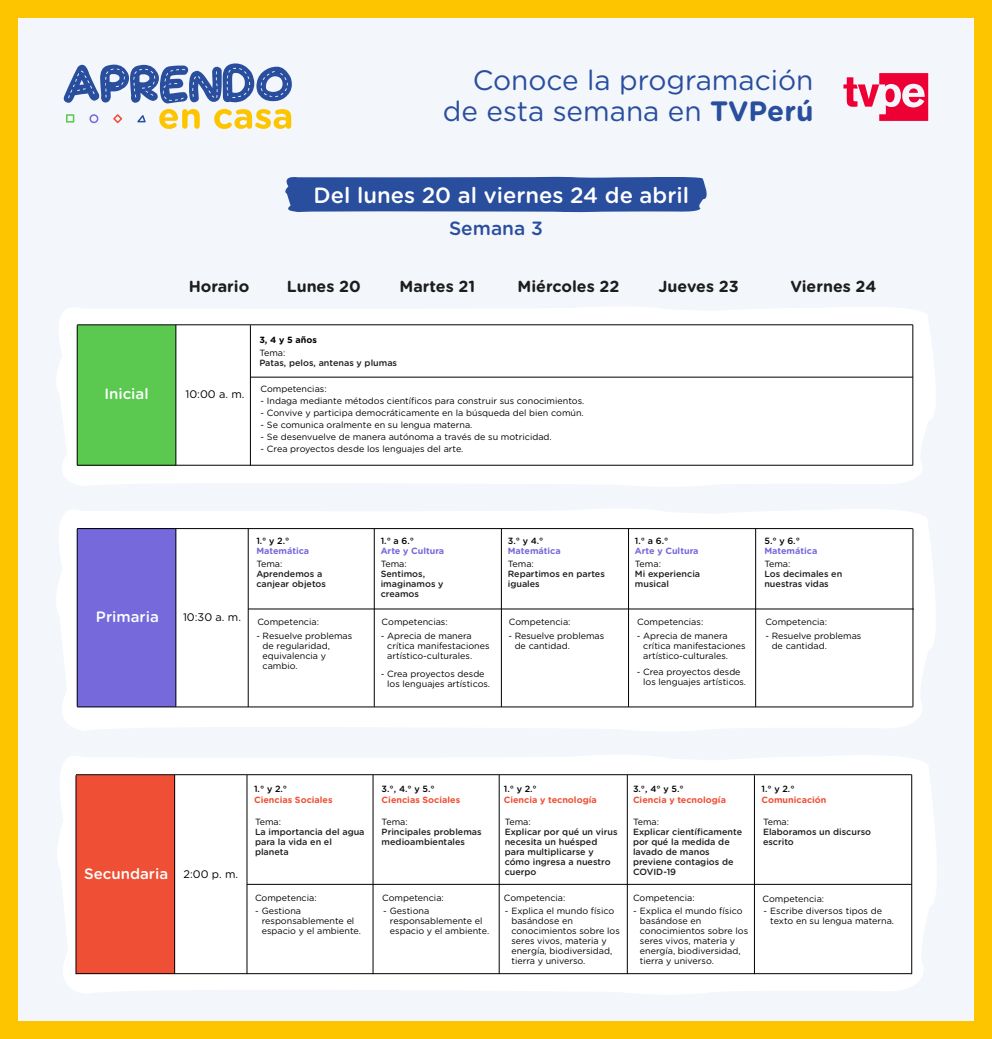
<style>
.page{position:relative;width:992px;height:1039px;background:#fdc500}
.page>*{position:absolute;margin:0;border:0;box-sizing:border-box;transform-origin:0 0}
.t1{font:28px/30.8px "Gotham Rounded";color:#294e9e;text-align:right}
.t2{font:500 22.1px "Gotham Rounded";color:#fff}
.t3{font:500 19.1px "Gotham Rounded";color:#294e9e}
.t4{font:700 16px "Gotham Rounded";color:#1d1d1b}
.t5{font:500 15px "Gotham Rounded";color:#fff}
.t6{font:11px "Gotham Rounded";color:#000}
.t7{font:9px/10px "Gotham Rounded";color:#000}
.t8{font:500 9px/10px "Gotham Rounded";color:#1d1d1b}
.t9{font:700 9px "Gotham Rounded";color:#ef5035}
.t10{font:500 9px "Gotham Rounded";color:#000}
.t11{font:700 9px "Gotham Rounded";color:#7669db}
.t12{font:700 9px "Gotham Rounded";color:#000}
.s1{font-weight:700}
</style>
<div class="page">
<div style="left:18px;top:18px;width:956px;height:1003px;background:#f3f6fb"></div>
<svg style="left:285px;top:176px;width:422px;height:37px;background:#3a5ca6"></svg>
<svg style="left:843px;top:73px;width:85px;height:48px"></svg>
<svg style="left:64px;top:63px;width:228px;height:40px"></svg>
<svg style="left:159px;top:109px;width:41px;height:20px"></svg>
<svg style="left:214px;top:109px;width:77px;height:20px"></svg>
<svg style="left:113px;top:114px;width:9px;height:9px"></svg>
<svg style="left:137px;top:115px;width:9px;height:7px"></svg>
<svg style="left:89px;top:114px;width:9px;height:9px"></svg>
<svg style="left:66px;top:114px;width:8px;height:9px"></svg>
<div style="left:58px;top:755px;width:878px;height:239px;background:#fff"></div>
<div style="left:76px;top:775px;width:99px;height:199px;background:#ef5035"></div>
<hr style="left:76px;top:774px;width:836px;height:1px;background:#000">
<hr style="left:76px;top:973px;width:836px;height:1px;background:#000">
<hr style="left:247px;top:884px;width:665px;height:1px;background:#000">
<hr style="left:911px;top:775px;width:1px;height:199px;background:#000">
<hr style="left:246px;top:775px;width:1px;height:199px;background:#000">
<hr style="left:174px;top:775px;width:1px;height:199px;background:#000">
<hr style="left:75px;top:775px;width:1px;height:199px;background:#000">
<hr style="left:373px;top:775px;width:1px;height:199px;background:#000">
<hr style="left:499px;top:775px;width:1px;height:199px;background:#000">
<hr style="left:627px;top:775px;width:1px;height:199px;background:#000">
<hr style="left:754px;top:775px;width:1px;height:199px;background:#000">
<div style="left:57px;top:307px;width:878px;height:179px;background:#fff"></div>
<div style="left:77px;top:325px;width:99px;height:140px;background:#5bc94f"></div>
<hr style="left:77px;top:324px;width:836px;height:1px;background:#000">
<hr style="left:250px;top:377px;width:663px;height:1px;background:#000">
<hr style="left:77px;top:325px;width:1px;height:140px;background:#000">
<hr style="left:77px;top:465px;width:836px;height:1px;background:#000">
<hr style="left:250px;top:325px;width:1px;height:140px;background:#000">
<hr style="left:175px;top:325px;width:1px;height:140px;background:#000">
<hr style="left:912px;top:325px;width:1px;height:140px;background:#000">
<div style="left:57px;top:509px;width:878px;height:222px;background:#fff"></div>
<div style="left:77px;top:529px;width:99px;height:178px;background:#7669db"></div>
<hr style="left:77px;top:528px;width:836px;height:1px;background:#000">
<hr style="left:77px;top:706px;width:836px;height:1px;background:#000">
<hr style="left:912px;top:529px;width:1px;height:178px;background:#000">
<hr style="left:248px;top:529px;width:1px;height:178px;background:#000">
<hr style="left:374px;top:529px;width:1px;height:178px;background:#000">
<hr style="left:501px;top:529px;width:1px;height:178px;background:#000">
<hr style="left:628px;top:529px;width:1px;height:178px;background:#000">
<hr style="left:755px;top:529px;width:1px;height:178px;background:#000">
<hr style="left:248px;top:608px;width:666px;height:1px;background:#000">
<hr style="left:175px;top:529px;width:1px;height:178px;background:#000">
<hr style="left:77px;top:529px;width:1px;height:177px;background:#000">
<h1 class="t1" style="left:443px;top:64px;width:372px">Conoce la programación de esta semana en <span class="s1">TVPerú</span></h1>
<h2 class="t2" style="left:314px;top:180px;width:377px">Del lunes 20 al viernes 24 de abril</h2>
<h3 class="t3" style="left:449px;top:215px;width:95px">Semana 3</h3>
<h3 class="t4" style="left:189px;top:275px;width:62px">Horario</h3>
<h3 class="t4" style="left:287px;top:275px;width:76px">Lunes 20</h3>
<h3 class="t4" style="left:399px;top:275px;width:77px">Martes 21</h3>
<h3 class="t4" style="left:518px;top:275px;width:103px">Miércoles 22</h3>
<h3 class="t4" style="left:659px;top:275px;width:82px">Jueves 23</h3>
<h3 class="t4" style="left:790px;top:275px;width:87px">Viernes 24</h3>
<h3 class="t5" style="left:104px;top:383px;width:46px">Inicial</h3>
<p class="t6" style="left:185px;top:387px;width:61px">10:00 a. m.</p>
<p class="t12" style="left:259px;top:333px;width:59px">3, 4 y 5 años</p>
<p class="t7" style="left:259px;top:347px;width:28px">Tema:</p>
<p class="t8" style="left:259px;top:357px;width:139px">Patas, pelos, antenas y plumas</p>
<p class="t7" style="left:261px;top:383px;width:68px">Competencias:</p>
<p class="t7" style="left:261px;top:395px;width:325px">- Indaga mediante métodos científicos para construir sus conocimientos.</p>
<p class="t7" style="left:261px;top:407px;width:325px">- Convive y participa democráticamente en la búsqueda del bien común.</p>
<p class="t7" style="left:261px;top:419px;width:213px">- Se comunica oralmente en su lengua materna.</p>
<p class="t7" style="left:261px;top:431px;width:293px">- Se desenvuelve de manera autónoma a través de su motricidad.</p>
<p class="t7" style="left:261px;top:443px;width:204px">- Crea proyectos desde los lenguajes del arte.</p>
<h3 class="t5" style="left:96px;top:606px;width:64px">Primaria</h3>
<p class="t6" style="left:183px;top:609px;width:60px">10:30 a. m.</p>
<p class="t10" style="left:256px;top:535px;width:35px">1.° y 2.°</p>
<p class="t11" style="left:256px;top:545px;width:54px">Matemática</p>
<p class="t7" style="left:256px;top:559px;width:28px">Tema:</p>
<p class="t8" style="left:256px;top:569px;width:71px">Aprendemos a canjear objetos</p>
<p class="t10" style="left:381px;top:535px;width:35px">1.° a 6.°</p>
<p class="t11" style="left:381px;top:544px;width:65px">Arte y Cultura</p>
<p class="t7" style="left:381px;top:559px;width:28px">Tema:</p>
<p class="t8" style="left:381px;top:569px;width:64px">Sentimos, imaginamos y creamos</p>
<p class="t10" style="left:508px;top:535px;width:37px">3.° y 4.°</p>
<p class="t11" style="left:508px;top:545px;width:54px">Matemática</p>
<p class="t7" style="left:508px;top:559px;width:28px">Tema:</p>
<p class="t8" style="left:508px;top:569px;width:99px">Repartimos en partes iguales</p>
<p class="t10" style="left:635px;top:535px;width:35px">1.° a 6.°</p>
<p class="t11" style="left:635px;top:544px;width:65px">Arte y Cultura</p>
<p class="t7" style="left:635px;top:559px;width:28px">Tema:</p>
<p class="t8" style="left:635px;top:569px;width:67px">Mi experiencia musical</p>
<p class="t10" style="left:764px;top:535px;width:37px">5.° y 6.°</p>
<p class="t11" style="left:764px;top:544px;width:54px">Matemática</p>
<p class="t7" style="left:764px;top:559px;width:28px">Tema:</p>
<p class="t8" style="left:764px;top:569px;width:79px">Los decimales en nuestras vidas</p>
<p class="t7" style="left:257px;top:617px;width:63px">Competencia:</p>
<p class="t7" style="left:263px;top:631px;width:91px;text-indent:-6px">- Resuelve problemas de regularidad, equivalencia y cambio.</p>
<p class="t7" style="left:387px;top:631px;width:104px;text-indent:-6px">- Aprecia de manera crítica manifestaciones artístico-culturales.</p>
<p class="t7" style="left:387px;top:668px;width:104px;text-indent:-6px">- Crea proyectos desde los lenguajes artísticos.</p>
<p class="t7" style="left:382px;top:617px;width:68px">Competencias:</p>
<p class="t7" style="left:509px;top:617px;width:63px">Competencia:</p>
<p class="t7" style="left:637px;top:617px;width:68px">Competencias:</p>
<p class="t7" style="left:765px;top:617px;width:63px">Competencia:</p>
<p class="t7" style="left:515px;top:631px;width:91px;text-indent:-6px">- Resuelve problemas de cantidad.</p>
<p class="t7" style="left:643px;top:631px;width:104px;text-indent:-6px">- Aprecia de manera crítica manifestaciones artístico-culturales.</p>
<p class="t7" style="left:772px;top:631px;width:91px;text-indent:-6px">- Resuelve problemas de cantidad.</p>
<p class="t7" style="left:643px;top:667px;width:104px;text-indent:-6px">- Crea proyectos desde los lenguajes artísticos.</p>
<h3 class="t5" style="left:84px;top:863px;width:85px">Secundaria</h3>
<p class="t6" style="left:183px;top:866px;width:56px">2:00 p. m.</p>
<p class="t10" style="left:254px;top:782px;width:35px">1.° y 2.°</p>
<p class="t9" style="left:254px;top:793px;width:80px">Ciencias Sociales</p>
<p class="t7" style="left:255px;top:817px;width:28px">Tema:</p>
<p class="t8" style="left:255px;top:827px;width:111px">La importancia del agua para la vida en el planeta</p>
<p class="t10" style="left:382px;top:782px;width:55px">3.°, 4.° y 5.°</p>
<p class="t9" style="left:382px;top:793px;width:80px">Ciencias Sociales</p>
<p class="t7" style="left:382px;top:817px;width:28px">Tema:</p>
<p class="t8" style="left:382px;top:827px;width:102px">Principales problemas medioambientales</p>
<p class="t10" style="left:504px;top:782px;width:35px">1.° y 2.°</p>
<p class="t9" style="left:504px;top:793px;width:94px">Ciencia y tecnología</p>
<p class="t7" style="left:505px;top:817px;width:28px">Tema:</p>
<p class="t8" style="left:505px;top:827px;width:114px">Explicar por qué un virus necesita un huésped para multiplicarse y cómo ingresa a nuestro cuerpo</p>
<p class="t10" style="left:633px;top:782px;width:52px">3.°, 4° y 5.°</p>
<p class="t9" style="left:633px;top:793px;width:94px">Ciencia y tecnología</p>
<p class="t7" style="left:633px;top:817px;width:28px">Tema:</p>
<p class="t8" style="left:633px;top:827px;width:111px">Explicar científicamente por qué la medida de lavado de manos previene contagios de<br>COVID-19</p>
<p class="t10" style="left:761px;top:783px;width:35px">1.° y 2.°</p>
<p class="t9" style="left:761px;top:794px;width:66px">Comunicación</p>
<p class="t7" style="left:763px;top:817px;width:28px">Tema:</p>
<p class="t8" style="left:763px;top:827px;width:110px">Elaboramos un discurso escrito</p>
<p class="t7" style="left:255px;top:892px;width:63px">Competencia:</p>
<p class="t7" style="left:262px;top:906px;width:101px;text-indent:-7px">- Gestiona responsablemente el espacio y el ambiente.</p>
<p class="t7" style="left:390px;top:906px;width:101px;text-indent:-7px">- Gestiona responsablemente el espacio y el ambiente.</p>
<p class="t7" style="left:511px;top:906px;width:110px;text-indent:-7px">- Explica el mundo físico basándose en conocimientos sobre los seres vivos, materia y energía, biodiversidad, tierra y universo.</p>
<p class="t7" style="left:640px;top:906px;width:110px;text-indent:-7px">- Explica el mundo físico basándose en conocimientos sobre los seres vivos, materia y energía, biodiversidad, tierra y universo.</p>
<p class="t7" style="left:770px;top:906px;width:125px;text-indent:-7px">- Escribe diversos tipos de texto en su lengua materna.</p>
<p class="t7" style="left:382px;top:892px;width:63px">Competencia:</p>
<p class="t7" style="left:504px;top:892px;width:63px">Competencia:</p>
<p class="t7" style="left:633px;top:892px;width:63px">Competencia:</p>
<p class="t7" style="left:762px;top:893px;width:63px">Competencia:</p>
</div>
